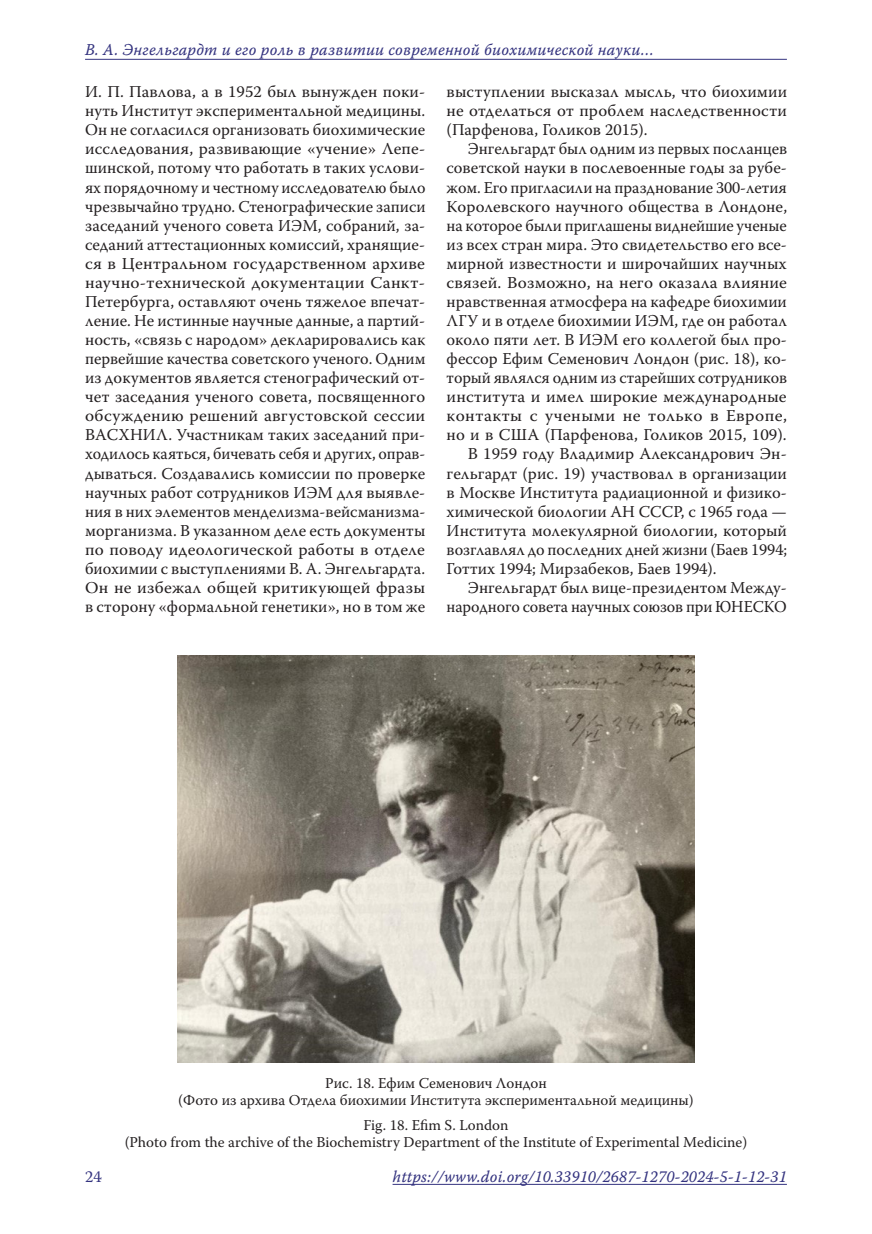
<style>
.page{position:relative;width:872px;height:1234px;background:#fff}
.page>*{position:absolute;margin:0;border:0;box-sizing:border-box;transform-origin:0 0}
.Body{font:16.5px/19px "Warnock Pro";letter-spacing:.005em;color:#231f20;text-align:justify}
.t1{font:16.5px "Warnock Pro It Capt";letter-spacing:.01em;color:#34337f;scale:.95 1}
.t2{font:16.5px "Warnock Pro";color:#34337f}
.RIS{font:15px/16.5px "Warnock Pro";color:#231f20;text-align:center}
</style>
<div class="page">
<hr style="left:392px;top:1183px;width:395px;height:1px;background:#34337f">
<hr style="left:85px;top:59px;width:702px;height:1px;background:#34337f">
<img style="left:178px;top:655px;width:516px;height:407px">
<p class="t1" style="left:85px;top:39px;width:600px">В. А. Энгельгардт и его роль в развитии современной биохимической науки…</p>
<p class="Body" style="left:85px;top:82px;width:342px">И. П. Павлова, а в 1952 был вынужден поки&shy;нуть Институт экспериментальной медицины.<br>Он не согласился организовать биохимические исследования, развивающие «учение» Лепе&shy;шинской, потому что работать в таких услови&shy;ях порядочному и честному исследователю было чрезвычайно трудно. Стенографические записи заседаний ученого совета ИЭМ, собраний, за&shy;седаний аттестационных комиссий, хранящие&shy;ся в Центральном государственном архиве научно-технической документации Санкт-Петербурга, оставляют очень тяжелое впечат&shy;ление. Не истинные научные данные, а партий&shy;ность, «связь с народом» декларировались как первейшие качества советского ученого. Одним из документов является стенографический от&shy;чет заседания ученого совета, посвященного обсуждению решений августовской сессии ВАСХНИЛ. Участникам таких заседаний при&shy;ходилось каяться, бичевать себя и других, оправ&shy;дываться. Создавались комиссии по проверке научных работ сотрудников ИЭМ для выявле&shy;ния в них элементов менделизма-вейсманизма&shy;морганизма. В указанном деле есть документы по поводу идеологической работы в отделе биохимии с выступлениями В. А. Энгельгардта.<br>Он не избежал общей критикующей фразы в сторону «формальной генетики», но в том же</p>
<p class="Body" style="left:446px;top:82px;width:342px">выступлении высказал мысль, что биохимии не отделаться от проблем наследственности (Парфенова, Голиков 2015).</p>
<p class="Body" style="left:446px;top:139px;width:342px;text-indent:21px">Энгельгардт был одним из первых посланцев советской науки в послевоенные годы за рубе&shy;жом. Его пригласили на празднование 300-летия Королевского научного общества в Лондоне, на которое были приглашены виднейшие ученые из всех стран мира. Это свидетельство его все&shy;мирной известности и широчайших научных связей. Возможно, на него оказала влияние нравственная атмосфера на кафедре биохимии ЛГУ и в отделе биохимии ИЭМ, где он работал около пяти лет. В ИЭМ его коллегой был про&shy;фессор Ефим Семенович Лондон (рис. 18), ко&shy;торый являлся одним из старейших сотрудников института и имел широкие международные контакты с учеными не только в Европе, но и в США (Парфенова, Голиков 2015, 109).</p>
<p class="Body" style="left:446px;top:444px;width:342px;text-indent:21px">В 1959 году Владимир Александрович Эн&shy;гельгардт (рис. 19) участвовал в организации в Москве Института радиационной и физико&shy;химической биологии АН СССР, с 1965 года — Института молекулярной биологии, который возглавлял до последних дней жизни (Баев 1994; Готтих 1994; Мирзабеков, Баев 1994).</p>
<p class="Body" style="left:446px;top:577px;width:342px;text-align:right">Энгельгардт был вице-президентом Между&shy;народного совета научных союзов при ЮНЕСКО</p>
<p class="RIS" style="left:178px;top:1074px;width:517px">Рис. 18. Ефим Семенович Лондон<br>(Фото из архива Отдела биохимии Института экспериментальной медицины)</p>
<p class="RIS" style="left:125px;top:1116px;width:624px">Fig. 18. Efim S. London<br>(Photo from the archive of the Biochemistry Department of the Institute of Experimental Medicine)</p>
<p class="t2" style="left:85px;top:1166px;width:18px">24</p>
<p class="t1" style="left:392px;top:1166px;width:416px">https://www.doi.org/10.33910/2687-1270-2024-5-1-12-31</p>
</div>
